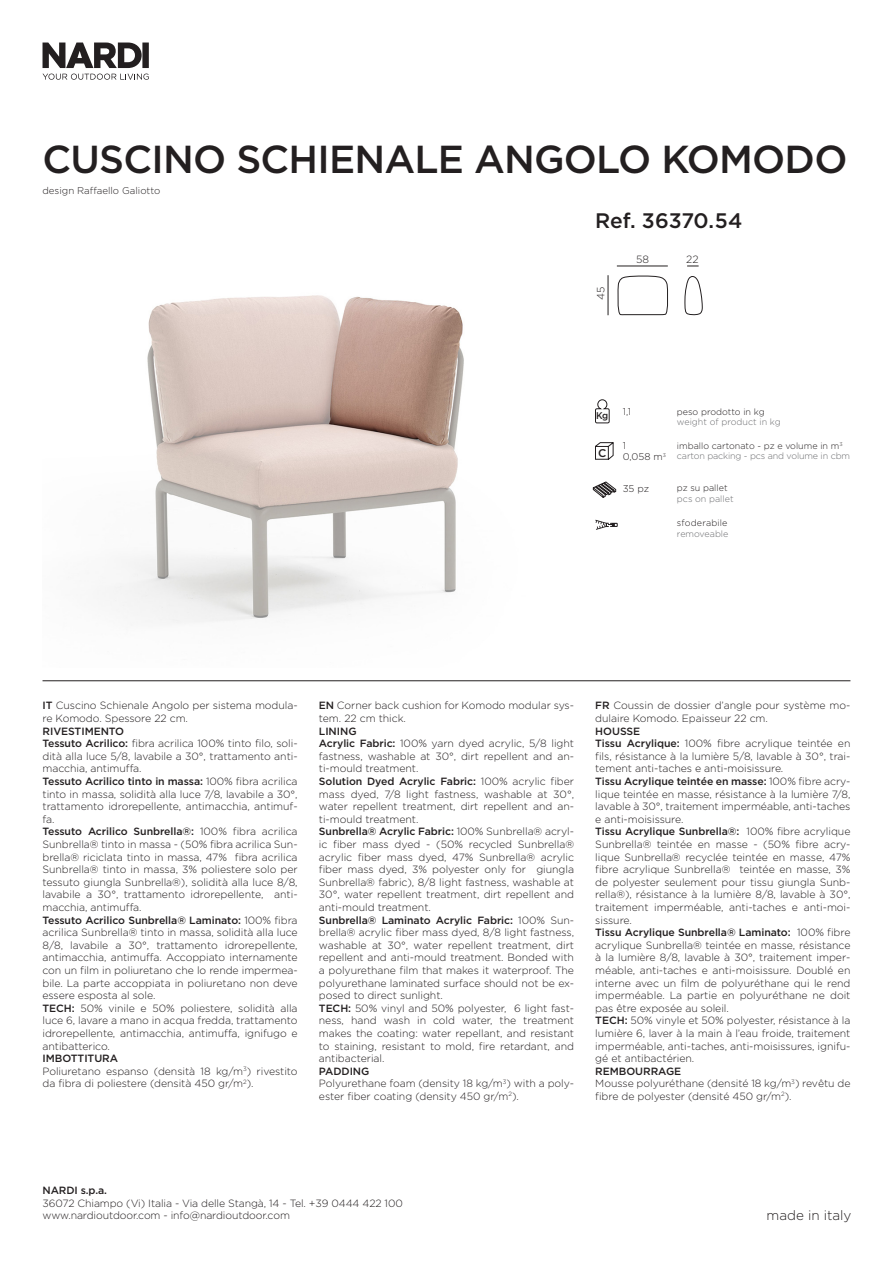
<style>
.page{position:relative;width:893px;height:1263px;background:#fff}
.page>*{position:absolute;margin:0;border:0;box-sizing:border-box;transform-origin:0 0}
.t1{font:500 39px "Gotham N";letter-spacing:-.02em;color:#231f20}
.t2{font:500 21px "Gotham N";letter-spacing:-.005em;color:#231f20}
.t3{font:300 13.5px "Gotham N";color:#231f20}
.t4{font:500 11.25px "Gotham N";color:#231f20}
.t5{font:300 10.5px/12.6px "Gotham N";letter-spacing:-.005em;color:#231f20;text-align:justify}
.t6{font:500 10.5px "Gotham N";letter-spacing:-.005em;color:#231f20}
.t7{font:300 9.75px "Gotham N";color:#231f20}
.t8{font:500 9.75px "Gotham N";color:#231f20;scale:.93 1}
.t9{font:300 9px/10.5px "Gotham N";color:#6c6d70}
.t10{font:300 9px "Gotham N";color:#231f20}
.s1{color:#231f20}
.s2{font-weight:500}
</style>
<div class="page">
<svg style="left:43px;top:43px;width:106px;height:25px"></svg>
<svg style="left:43px;top:74px;width:106px;height:6px"></svg>
<svg style="left:595px;top:442px;width:19px;height:18px"></svg>
<svg style="left:592px;top:481px;width:24px;height:17px"></svg>
<svg style="left:595px;top:399px;width:15px;height:25px"></svg>
<hr style="left:43px;top:680px;width:807px;height:1px;background:#231f20">
<svg style="left:595px;top:520px;width:23px;height:10px"></svg>
<img style="left:113px;top:295px;width:351px;height:328px">
<svg style="left:687px;top:266px;width:12px;height:1px"></svg>
<svg style="left:685px;top:276px;width:17px;height:39px"></svg>
<svg style="left:617px;top:276px;width:51px;height:39px"></svg>
<hr style="left:617px;top:266px;width:51px;height:1px;background:#231f20">
<hr style="left:608px;top:275px;width:1px;height:40px;background:#231f20">
<p class="t1" style="left:43px;top:137px;width:806px">CUSCINO SCHIENALE ANGOLO KOMODO</p>
<p class="t2" style="left:595px;top:209px;width:149px">Ref. 36370.54</p>
<p class="t7" style="left:43px;top:185px;width:119px">design Raffaello Galiotto</p>
<p class="t5" style="left:594px;top:300px;width:15px;rotate:-90deg">45</p>
<p class="t5" style="left:636px;top:253px;width:14px">58</p>
<p class="t5" style="left:686px;top:253px;width:14px">22</p>
<p class="t8" style="left:596px;top:410px;width:15px">Kg</p>
<p class="t10" style="left:677px;top:407px;width:89px">peso prodotto in kg</p>
<p class="t9" style="left:677px;top:417px;width:105px">weight of product in kg</p>
<p class="t9" style="left:677px;top:440px;width:175px"><span class="s1">imballo cartonato - pz e volume in m</span><sup>3 </sup>carton packing - pcs and volume in cbm</p>
<p class="t10" style="left:677px;top:483px;width:52px">pz su pallet</p>
<p class="t9" style="left:677px;top:493px;width:58px">pcs on pallet</p>
<p class="t7" style="left:623px;top:407px;width:10px">1,1</p>
<p class="t7" style="left:623px;top:441px;width:5px">1</p>
<p class="t7" style="left:623px;top:451px;width:45px">0,058 m<sup>3</sup></p>
<p class="t7" style="left:623px;top:483px;width:28px">35 pz</p>
<p class="t4" style="left:598px;top:446px;width:10px">C</p>
<p class="t10" style="left:677px;top:518px;width:52px">sfoderabile</p>
<p class="t9" style="left:677px;top:528px;width:53px">removeable</p>
<p class="t5" style="left:43px;top:699px;width:257px"><span class="s2">IT</span> Cuscino Schienale Angolo per sistema modula&shy;re Komodo. Spessore 22 cm.</p>
<p class="t6" style="left:43px;top:725px;width:83px">RIVESTIMENTO</p>
<p class="t5" style="left:43px;top:737px;width:257px"><span class="s2">Tessuto Acrilico:</span> fibra acrilica 100% tinto filo, soli&shy;dità alla luce 5/8, lavabile a 30°, trattamento anti&shy;macchia, antimuffa.</p>
<p class="t5" style="left:43px;top:775px;width:257px"><span class="s2">Tessuto Acrilico tinto in massa:</span> 100% fibra acrilica tinto in massa, solidità alla luce 7/8, lavabile a 30°, trattamento idrorepellente, antimacchia, antimuf&shy;fa.</p>
<p class="t5" style="left:43px;top:825px;width:257px"><span class="s2">Tessuto Acrilico Sunbrella®:</span> 100% fibra acrilica Sunbrella® tinto in massa - (50% fibra acrilica Sun&shy;brella® riciclata tinto in massa, 47% fibra acrilica Sunbrella® tinto in massa, 3% poliestere solo per tessuto giungla Sunbrella®), solidità alla luce 8/8, lavabile a 30°, trattamento idrorepellente, anti&shy;macchia, antimuffa.</p>
<p class="t5" style="left:43px;top:913px;width:257px"><span class="s2">Tessuto Acrilico Sunbrella® Laminato:</span> 100% fibra acrilica Sunbrella® tinto in massa, solidità alla luce 8/8, lavabile a 30°, trattamento idrorepellente, antimacchia, antimuffa. Accoppiato internamente con un film in poliuretano che lo rende impermea&shy;bile. La parte accoppiata in poliuretano non deve essere esposta al sole.</p>
<p class="t5" style="left:43px;top:1001px;width:257px"><span class="s2">TECH:</span> 50% vinile e 50% poliestere, solidità alla luce 6, lavare a mano in acqua fredda, trattamento idrorepellente, antimacchia, antimuffa, ignifugo e antibatterico.</p>
<p class="t6" style="left:43px;top:1052px;width:77px">IMBOTTITURA</p>
<p class="t5" style="left:43px;top:1064px;width:257px">Poliuretano espanso (densità 18 kg/m<sup>3</sup>) rivestito da fibra di poliestere (densità 450 gr/m<sup>2</sup>).</p>
<p class="t5" style="left:319px;top:699px;width:257px"><span class="s2">EN</span> Corner back cushion for Komodo modular sys&shy;tem. 22 cm thick.</p>
<p class="t6" style="left:319px;top:725px;width:39px">LINING</p>
<p class="t5" style="left:319px;top:737px;width:257px"><span class="s2">Acrylic Fabric:</span> 100% yarn dyed acrylic, 5/8 light fastness, washable at 30°, dirt repellent and an&shy;ti-mould treatment.</p>
<p class="t5" style="left:319px;top:775px;width:257px"><span class="s2">Solution Dyed Acrylic Fabric:</span> 100% acrylic fiber mass dyed, 7/8 light fastness, washable at 30°, water repellent treatment, dirt repellent and an&shy;ti-mould treatment.</p>
<p class="t5" style="left:319px;top:825px;width:257px"><span class="s2">Sunbrella® Acrylic Fabric:</span> 100% Sunbrella® acryl&shy;ic fiber mass dyed - (50% recycled Sunbrella® acrylic fiber mass dyed, 47% Sunbrella® acrylic fiber mass dyed, 3% polyester only for giungla Sunbrella® fabric), 8/8 light fastness, washable at 30°, water repellent treatment, dirt repellent and anti-mould treatment.</p>
<p class="t5" style="left:319px;top:913px;width:257px"><span class="s2">Sunbrella® Laminato Acrylic Fabric:</span> 100% Sun&shy;brella® acrylic fiber mass dyed, 8/8 light fastness, washable at 30°, water repellent treatment, dirt repellent and anti-mould treatment. Bonded with a polyurethane film that makes it waterproof. The polyurethane laminated surface should not be ex&shy;posed to direct sunlight.</p>
<p class="t5" style="left:319px;top:1001px;width:257px"><span class="s2">TECH:</span> 50% vinyl and 50% polyester, 6 light fast&shy;ness, hand wash in cold water, the treatment makes the coating: water repellant, and resistant to staining, resistant to mold, fire retardant, and antibacterial.</p>
<p class="t6" style="left:319px;top:1065px;width:52px">PADDING</p>
<p class="t5" style="left:319px;top:1077px;width:257px">Polyurethane foam (density 18 kg/m<sup>3</sup>) with a poly&shy;ester fiber coating (density 450 gr/m<sup>2</sup>).</p>
<p class="t5" style="left:595px;top:699px;width:257px"><span class="s2">FR</span> Coussin de dossier d’angle pour système mo&shy;dulaire Komodo. Epaisseur 22 cm.</p>
<p class="t6" style="left:595px;top:725px;width:46px">HOUSSE</p>
<p class="t5" style="left:595px;top:737px;width:257px"><span class="s2">Tissu Acrylique:</span> 100% fibre acrylique teintée en fils, résistance à la lumière 5/8, lavable à 30°, trai&shy;tement anti-taches e anti-moisissure.</p>
<p class="t5" style="left:595px;top:775px;width:257px"><span class="s2">Tissu Acrylique teintée en masse:</span> 100% fibre acry&shy;lique teintée en masse, résistance à la lumière 7/8, lavable à 30°, traitement imperméable, anti-taches e anti-moisissure.</p>
<p class="t5" style="left:595px;top:825px;width:257px"><span class="s2">Tissu Acrylique Sunbrella®:</span> 100% fibre acrylique Sunbrella® teintée en masse - (50% fibre acry&shy;lique Sunbrella® recyclée teintée en masse, 47% fibre acrylique Sunbrella® teintée en masse, 3% de polyester seulement pour tissu giungla Sunb&shy;rella®), résistance à la lumière 8/8, lavable à 30°, traitement imperméable, anti-taches e anti-moi&shy;sissure.</p>
<p class="t5" style="left:595px;top:926px;width:257px"><span class="s2">Tissu Acrylique Sunbrella® Laminato:</span> 100% fibre acrylique Sunbrella® teintée en masse, résistance à la lumière 8/8, lavable à 30°, traitement imper&shy;méable, anti-taches e anti-moisissure. Doublé en interne avec un film de polyuréthane qui le rend imperméable. La partie en polyuréthane ne doit pas être exposée au soleil.</p>
<p class="t5" style="left:595px;top:1014px;width:257px"><span class="s2">TECH:</span> 50% vinyle et 50% polyester, résistance à la lumière 6, laver à la main à l’eau froide, traitement imperméable, anti-taches, anti-moisissures, ignifu&shy;gé et antibactérien.</p>
<p class="t6" style="left:595px;top:1065px;width:87px">REMBOURRAGE</p>
<p class="t5" style="left:595px;top:1077px;width:257px">Mousse polyuréthane (densité 18 kg/m<sup>3</sup>) revêtu de fibre de polyester (densité 450 gr/m<sup>2</sup>).</p>
<p class="t6" style="left:43px;top:1184px;width:66px">NARDI s.p.a.</p>
<p class="t5" style="left:43px;top:1196px;width:362px">36072 Chiampo (Vi) Italia - Via delle Stangà, 14 - Tel. +39 0444 422 100 www.nardioutdoor.com - info@nardioutdoor.com</p>
<p class="t3" style="left:767px;top:1207px;width:86px">made in italy</p>
</div>
